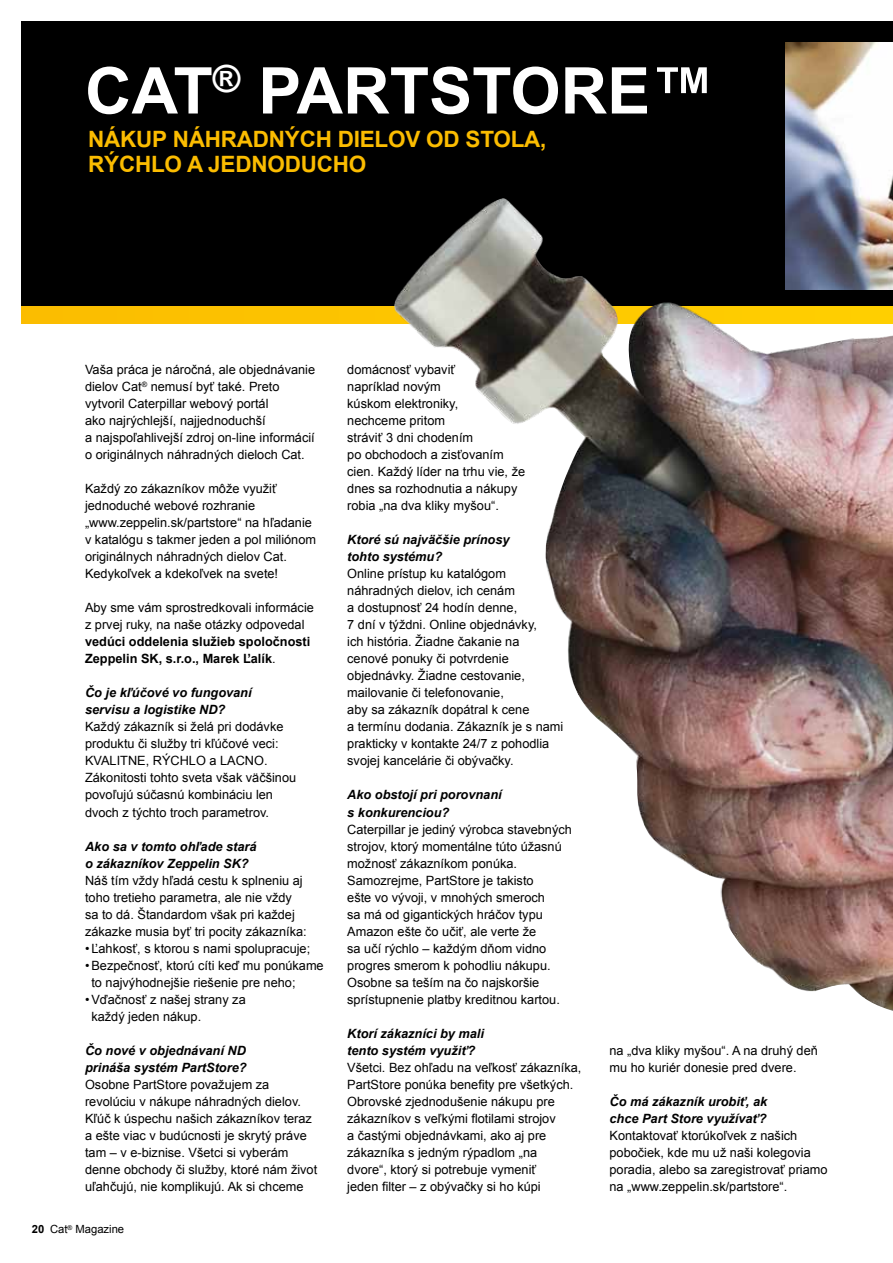
<style>
.page{position:relative;width:893px;height:1263px;background:#fff}
.page>*{position:absolute;margin:0;border:0;box-sizing:border-box;transform-origin:0 0}
.t1{font:700 64.5px "Arial";color:#fff}
.t2{font:700 22.5px/25.5px "Arial";letter-spacing:-.01em;color:#fbbc00}
.t3{font:12.75px/17px "Arial";color:#000}
.t4{font:italic 700 12.75px/17px "Arial";color:#000}
.t5{font:700 12.75px/17px "Arial";color:#000}
.t6{font:11.25px "Arial";color:#000}
.s1{font-weight:400}
.s2{font-weight:700}
</style>
<div class="page">
<div style="left:21px;top:21px;width:872px;height:285px;background:#000"></div>
<div style="left:21px;top:306px;width:872px;height:17px;background:#fcc100"></div>
<img style="left:393px;top:198px;width:500px;height:813px">
<img style="left:785px;top:43px;width:108px;height:246px">
<h1 class="t1" style="left:85px;top:48px;width:631px">CAT<sup>®</sup> PARTSTORE™</h1>
<h2 class="t2" style="left:88px;top:127px;width:460px">NÁKUP NÁHRADNÝCH DIELOV OD STOLA,<br>RÝCHLO A JEDNODUCHO</h2>
<p class="t3" style="left:85px;top:361px;width:232px">Vaša práca je náročná, ale objednávanie dielov Cat<sup>®</sup> nemusí byť také. Preto vytvoril Caterpillar webový portál<br>ako najrýchlejší, najjednoduchší<br>a najspoľahlivejší zdroj on-line informácií o originálnych náhradných dieloch Cat.</p>
<p class="t3" style="left:85px;top:480px;width:233px">Každý zo zákazníkov môže využiť jednoduché webové rozhranie „www.zeppelin.sk/partstore“ na hľadanie v katalógu s takmer jeden a pol miliónom originálnych náhradných dielov Cat.<br>Kedykoľvek a kdekoľvek na svete!</p>
<p class="t3" style="left:85px;top:599px;width:230px">Aby sme vám sprostredkovali informácie z prvej ruky, na naše otázky odpovedal</p>
<p class="t5" style="left:85px;top:634px;width:227px">VEDÚCI ODDELENIA SLUŽIEB SPOLOČNOSTI<br>ZEPPELIN SK, S.R.O., MAREK ĽALÍK<span class="s1">.</span></p>
<p class="t4" style="left:85px;top:685px;width:168px">Čo je kľúčové vo fungovaní servisu a logistike ND?</p>
<p class="t3" style="left:85px;top:719px;width:213px">Každý zákazník si želá pri dodávke produktu či služby tri kľúčové veci:<br>KVALITNE, RÝCHLO a LACNO.<br>Zákonitosti tohto sveta však väčšinou povoľujú súčasnú kombináciu len dvoch z týchto troch parametrov.</p>
<p class="t4" style="left:85px;top:838px;width:173px">Ako sa v tomto ohľade stará o zákazníkov Zeppelin SK?</p>
<p class="t3" style="left:85px;top:872px;width:223px">Náš tím vždy hľadá cestu k splneniu aj toho tretieho parametra, ale nie vždy sa to dá. Štandardom však pri každej zákazke musia byť tri pocity zákazníka:</p>
<p class="t3" style="left:85px;top:940px;width:227px">• Ľahkosť, s ktorou s nami spolupracuje;</p>
<p class="t3" style="left:91px;top:957px;width:234px;text-indent:-6px">•Bezpečnosť, ktorú cíti keď mu ponúkame to najvýhodnejšie riešenie pre neho;</p>
<p class="t3" style="left:91px;top:991px;width:156px;text-indent:-6px">•Vďačnosť z našej strany za každý jeden nákup.</p>
<p class="t4" style="left:85px;top:1042px;width:163px">Čo nové v objednávaní ND prináša systém PartStore?</p>
<p class="t3" style="left:85px;top:1076px;width:234px">Osobne PartStore považujem za revolúciu v nákupe náhradných dielov.<br>Kľúč k úspechu našich zákazníkov teraz a ešte viac v budúcnosti je skrytý práve tam – v e-biznise. Všetci si vyberám denne obchody či služby, ktoré nám život uľahčujú, nie komplikujú. Ak si chceme</p>
<p class="t6" style="left:32px;top:1222px;width:94px"><span class="s2">20</span> Cat<sup>®</sup> Magazine</p>
<p class="t3" style="left:347px;top:361px;width:179px">domácnosť vybaviť<br>napríklad novým<br>kúskom elektroniky,<br>nechceme pritom<br>stráviť 3 dni chodením<br>po obchodoch a zisťovaním cien. Každý líder na trhu vie, že dnes sa rozhodnutia a nákupy robia „na dva kliky myšou“.</p>
<p class="t4" style="left:347px;top:532px;width:164px">Ktoré sú najväčšie prínosy tohto systému?</p>
<p class="t3" style="left:347px;top:565px;width:218px">Online prístup ku katalógom náhradných dielov, ich cenám<br>a dostupnosť 24 hodín denne,<br>7 dní v týždni. Online objednávky,<br>ich história. Žiadne čakanie na cenové ponuky či potvrdenie objednávky. Žiadne cestovanie, mailovanie či telefonovanie,<br>aby sa zákazník dopátral k cene<br>a termínu dodania. Zákazník je s nami prakticky v kontakte 24/7 z pohodlia svojej kancelárie či obývačky.</p>
<p class="t4" style="left:347px;top:787px;width:156px">Ako obstojí pri porovnaní s konkurenciou?</p>
<p class="t3" style="left:347px;top:821px;width:226px">Caterpillar je jediný výrobca stavebných strojov, ktorý momentálne túto úžasnú možnosť zákazníkom ponúka.<br>Samozrejme, PartStore je takisto<br>ešte vo vývoji, v mnohých smeroch<br>sa má od gigantických hráčov typu Amazon ešte čo učiť, ale verte že<br>sa učí rýchlo – každým dňom vidno progres smerom k pohodliu nákupu.<br>Osobne sa teším na čo najskoršie sprístupnenie platby kreditnou kartou.</p>
<p class="t4" style="left:347px;top:1025px;width:138px">Ktorí zákazníci by mali tento systém využiť?</p>
<p class="t3" style="left:347px;top:1059px;width:236px">Všetci. Bez ohľadu na veľkosť zákazníka, PartStore ponúka benefity pre všetkých.<br>Obrovské zjednodušenie nákupu pre zákazníkov s veľkými flotilami strojov<br>a častými objednávkami, ako aj pre zákazníka s jedným rýpadlom „na<br>dvore“, ktorý si potrebuje vymeniť<br>jeden filter – z obývačky si ho kúpi</p>
<p class="t3" style="left:609px;top:1042px;width:210px">na „dva kliky myšou“. A na druhý deň mu ho kuriér donesie pred dvere.</p>
<p class="t4" style="left:609px;top:1093px;width:159px">Čo má zákazník urobiť, ak chce Part Store využívať?</p>
<p class="t3" style="left:609px;top:1127px;width:220px">Kontaktovať ktorúkoľvek z našich pobočiek, kde mu už naši kolegovia poradia, alebo sa zaregistrovať priamo na „www.zeppelin.sk/partstore“.</p>
</div>
